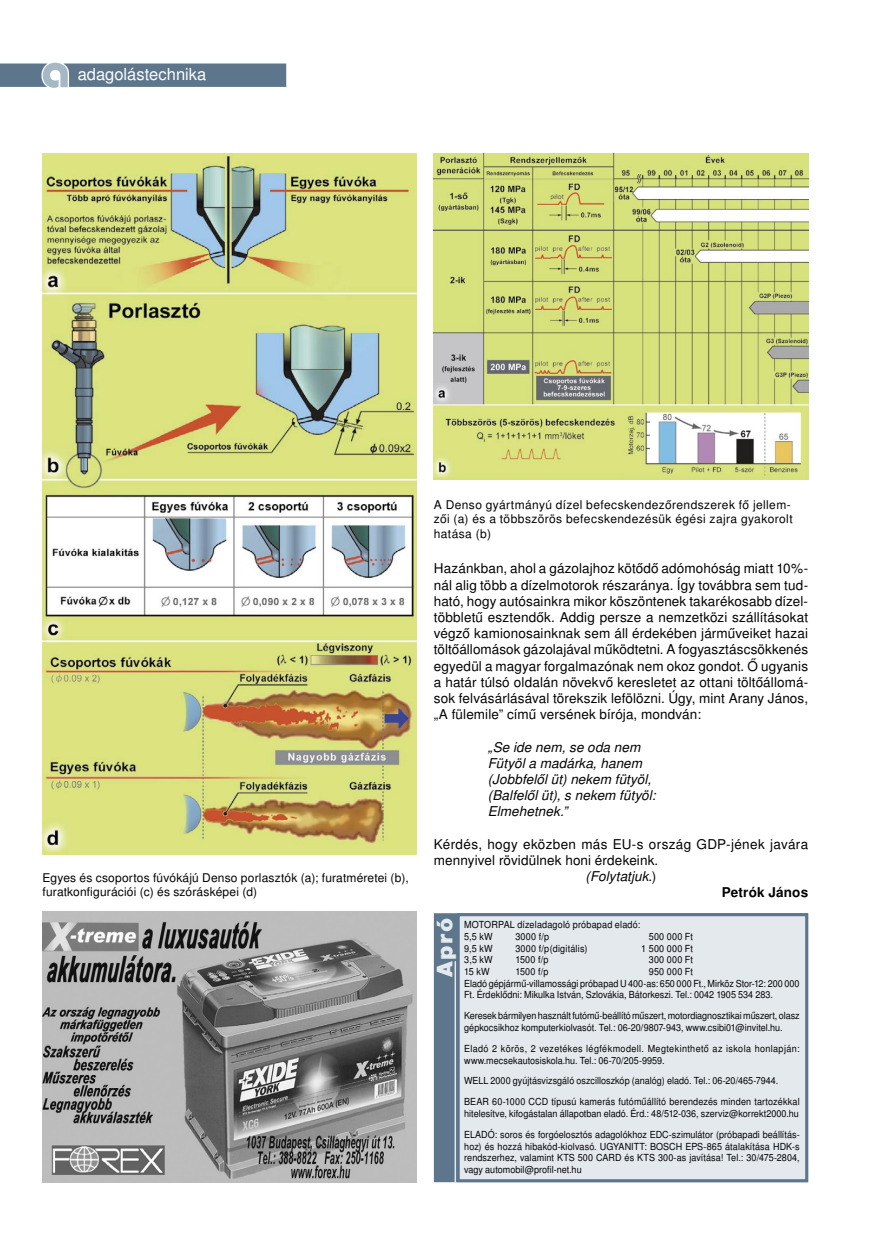
<style>
.page{position:relative;width:872px;height:1246px;background:#fff}
.page>*{position:absolute;margin:0;border:0;box-sizing:border-box;transform-origin:0 0}
.cim{font:900 23.4px "Nimbus San TOT";color:#e4e9ee}
.t1{font:16.5px "Nimbus Sans LOT";color:#fff}
.szoveg{font:13.5px/16.2px "Nimbus Sans LOT";letter-spacing:.01em;color:#000;text-align:justify}
.szoveg-2{font:italic 13.5px "Nimbus Sans LOT";letter-spacing:.005em;color:#000}
.szoveg-3{font:700 13.5px "Nimbus Sans LOT";letter-spacing:.015em;color:#000}
.kepala{font:12px/14.4px "Nimbus Sans LOT";letter-spacing:.025em;color:#000}
.szoveg-4{font:9.75px/11.7px "Nimbus Sans LOT";letter-spacing:.005em;color:#000;scale:.93 1}
.szoveg-5{font:9.75px/11.7px "Nimbus Sans LOT";letter-spacing:.035em;color:#000;scale:.93 1}
.s1{font-style:normal}
</style>
<div class="page">
<img style="left:43px;top:153px;width:374px;height:702px">
<img style="left:434px;top:153px;width:374px;height:326px">
<svg style="left:0;top:63px;width:286px;height:25px;background:#6f8598"></svg>
<img style="left:43px;top:912px;width:374px;height:270px">
<div style="left:434px;top:914px;width:373px;height:267px;background:#5d768b"></div>
<div style="left:458px;top:915px;width:348px;height:266px;background:#e4e9ee"></div>
<div style="left:457px;top:913px;width:351px;height:269px;border:3px solid #5d768b"></div>
<hr style="left:454px;top:961px;width:2px;height:221px;background:#e4e9ee">
<p class="t1" style="left:78px;top:64px;width:130px">adagolástechnika</p>
<p class="kepala" style="left:43px;top:870px;width:368px">Egyes és csoportos fúvókájú Denso porlasztók (a); furatméretei (b), furatkonfigurációi (c) és szórásképei (d)</p>
<p class="kepala" style="left:434px;top:498px;width:360px">A Denso gyártmányú dízel befecskendezőrendszerek fő jellem&shy;zői (a) és a többszörös befecskendezésük égési zajra gyakorolt hatása (b)</p>
<p class="szoveg" style="left:434px;top:561px;width:376px">Hazánkban, ahol a gázolajhoz kötődő adómohóság miatt 10%- nál alig több a dízelmotorok részaránya. Így továbbra sem tud&shy;ható, hogy autósainkra mikor köszöntenek takarékosabb dízel&shy;többletű esztendők. Addig persze a nemzetközi szállításokat végző kamionosainknak sem áll érdekében járműveiket hazai töltőállomások gázolajával működtetni. A fogyasztáscsökkenés egyedül a magyar forgalmazónak nem okoz gondot. Ő ugyanis a határ túlsó oldalán növekvő keresletet az ottani töltőállomá&shy;sok felvásárlásával törekszik lefölözni. Úgy, mint Arany János, „A fülemile” című versének bírója, mondván:</p>
<p class="szoveg-2" style="left:488px;top:739px;width:154px">„Se ide nem, se oda nem</p>
<p class="szoveg-2" style="left:488px;top:755px;width:156px">Fütyöl a madárka, hanem</p>
<p class="szoveg-2" style="left:488px;top:771px;width:165px">(Jobbfelől üt) nekem fütyöl,</p>
<p class="szoveg-2" style="left:488px;top:787px;width:169px">(Balfelől üt), s nekem fütyöl:</p>
<p class="szoveg-2" style="left:488px;top:803px;width:81px">Elmehetnek.”</p>
<p class="szoveg" style="left:434px;top:836px;width:376px">Kérdés, hogy eközben más EU-s ország GDP-jének javára mennyivel rövidülnek honi érdekeink.</p>
<p class="szoveg-2" style="left:585px;top:868px;width:72px">(Folytatjuk<span class="s1">.)</span></p>
<p class="szoveg-3" style="left:722px;top:884px;width:88px">Petrók János</p>
<p class="cim" style="left:431px;top:977px;width:60px;rotate:-90deg">Apró</p>
<p class="szoveg-4" style="left:464px;top:919px;width:191px">MOTORPAL dízeladagoló próbapad eladó:</p>
<p class="szoveg-4" style="left:464px;top:931px;width:32px">5,5 kW</p>
<p class="szoveg-4" style="left:515px;top:931px;width:38px">3000 f/p</p>
<p class="szoveg-4" style="left:649px;top:931px;width:49px">500 000 Ft</p>
<p class="szoveg-4" style="left:464px;top:943px;width:32px">9,5 kW</p>
<p class="szoveg-4" style="left:515px;top:943px;width:79px">3000 f/p(digitális)</p>
<p class="szoveg-4" style="left:641px;top:943px;width:57px">1 500 000 Ft</p>
<p class="szoveg-4" style="left:464px;top:954px;width:32px">3,5 kW</p>
<p class="szoveg-4" style="left:515px;top:954px;width:37px">1500 f/p</p>
<p class="szoveg-4" style="left:649px;top:954px;width:49px">300 000 Ft</p>
<p class="szoveg-4" style="left:464px;top:966px;width:29px">15 kW</p>
<p class="szoveg-4" style="left:515px;top:966px;width:37px">1500 f/p</p>
<p class="szoveg-4" style="left:649px;top:966px;width:49px">950 000 Ft</p>
<p class="szoveg-4" style="left:464px;top:978px;width:362px">Eladó gépjármű-villamossági próbapad U 400-as: 650 000 Ft., Mirköz Stor-12: 200 000<br>Ft. Érdeklődni: Mikulka István, Szlovákia, Bátorkeszi. Tel.: 0042 1905 534 283.</p>
<p class="szoveg-4" style="left:464px;top:1010px;width:362px">Keresek bármilyen használt futómű-beállító műszert, motordiagnosztikai műszert, olasz gépkocsikhoz komputerkiolvasót. Tel.: 06-20/9807-943, www.csibi01@invitel.hu.</p>
<p class="szoveg-5" style="left:464px;top:1043px;width:362px">Eladó 2 körös, 2 vezetékes légfékmodell. Megtekinthető az iskola honlapján: www.mecsekautosiskola.hu. Tel.: 06-70/205-9959.</p>
<p class="szoveg-4" style="left:464px;top:1075px;width:339px">WELL 2000 gyújtásvizsgáló oszcilloszkóp (analóg) eladó. Tel.: 06-20/465-7944.</p>
<p class="szoveg-4" style="left:464px;top:1096px;width:362px">BEAR 60-1000 CCD típusú kamerás futóműállító berendezés minden tartozékkal hitelesítve, kifogástalan állapotban eladó. Érd.: 48/512-036, szerviz@korrekt2000.hu</p>
<p class="szoveg-4" style="left:464px;top:1129px;width:362px;text-align:justify">ELADÓ: soros és forgóelosztós adagolókhoz EDC-szimulátor (próbapadi beállítás&shy;hoz) és hozzá hibakód-kiolvasó. UGYANITT: BOSCH EPS-865 átalakítása HDK-s rendszerhez, valamint KTS 500 CARD és KTS 300-as javítása! Tel.: 30/475-2804, vagy automobil@profil-net.hu</p>
</div>
